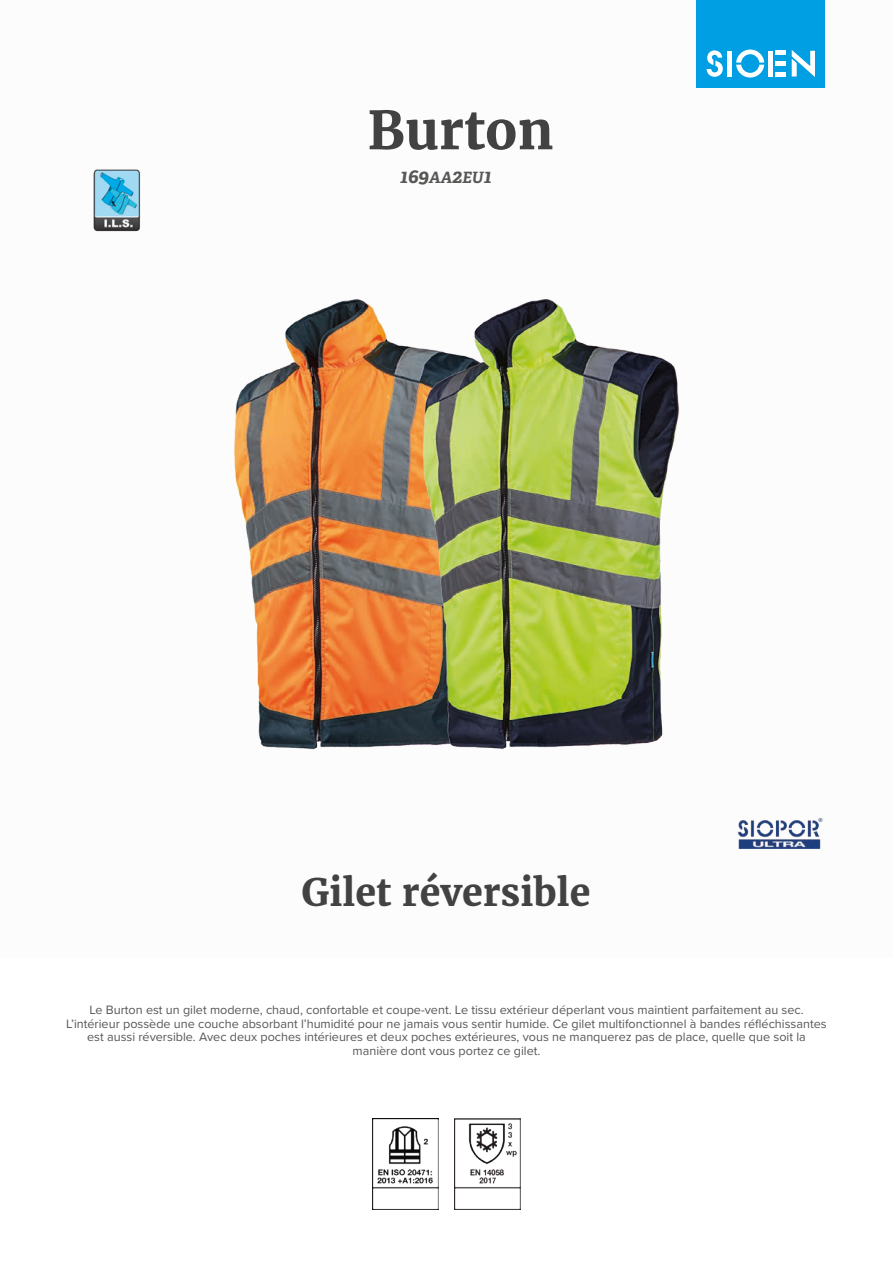
<style>
.page{position:relative;width:893px;height:1263px;background:#fff}
.page>*{position:absolute;margin:0;border:0;box-sizing:border-box;transform-origin:0 0}
.t1{font:700 52.5px "Merriweather";color:#424243}
.t2{font:700 37.5px "Merriweather";color:#424243}
.t3{font:italic 700 19.5px "Adelle";color:#575756}
.t4{font:12.6px/13.6px "Proxima Nova";color:#575756;text-align:center}
.s1{font-size:15.6px}
</style>
<div class="page">
<div style="left:697px;top:0;width:128px;height:88px;background:#009fe3"></div>
<svg style="left:707px;top:50px;width:16px;height:27px"></svg>
<svg style="left:736px;top:50px;width:28px;height:28px"></svg>
<div style="left:727px;top:51px;width:5px;height:26px;background:#fff"></div>
<div style="left:768px;top:51px;width:5px;height:26px;background:#fff"></div>
<div style="left:775px;top:72px;width:11px;height:5px;background:#fff"></div>
<div style="left:775px;top:61px;width:11px;height:5px;background:#fff"></div>
<hr style="left:775px;top:51px;width:11px;height:4px;background:#fff">
<svg style="left:792px;top:50px;width:23px;height:27px"></svg>
<img style="left:93px;top:169px;width:45px;height:63px">
<img style="left:783px;top:817px;width:40px;height:32px">
<img style="left:372px;top:1118px;width:66px;height:92px">
<img style="left:454px;top:1118px;width:67px;height:92px">
<img style="left:110px;top:170px;width:188px;height:579px">
<img style="left:298px;top:299px;width:485px;height:550px">
<h1 class="t1" style="left:368px;top:95px;width:187px">Burton</h1>
<h3 class="t3" style="left:400px;top:164px;width:93px">169<span class="s1">AA</span>2<span class="s1">EU</span>1</h3>
<h2 class="t2" style="left:301px;top:867px;width:291px">Gilet réversible</h2>
<p class="t4" style="left:66px;top:1002px;width:762px">Le Burton est un gilet moderne, chaud, confortable et coupe-vent. Le tissu extérieur déperlant vous maintient parfaitement au sec.<br>L’intérieur possède une couche absorbant l’humidité pour ne jamais vous sentir humide. Ce gilet multifonctionnel à bandes réfléchissantes est aussi réversible. Avec deux poches intérieures et deux poches extérieures, vous ne manquerez pas de place, quelle que soit la manière dont vous portez ce gilet.</p>
</div>
